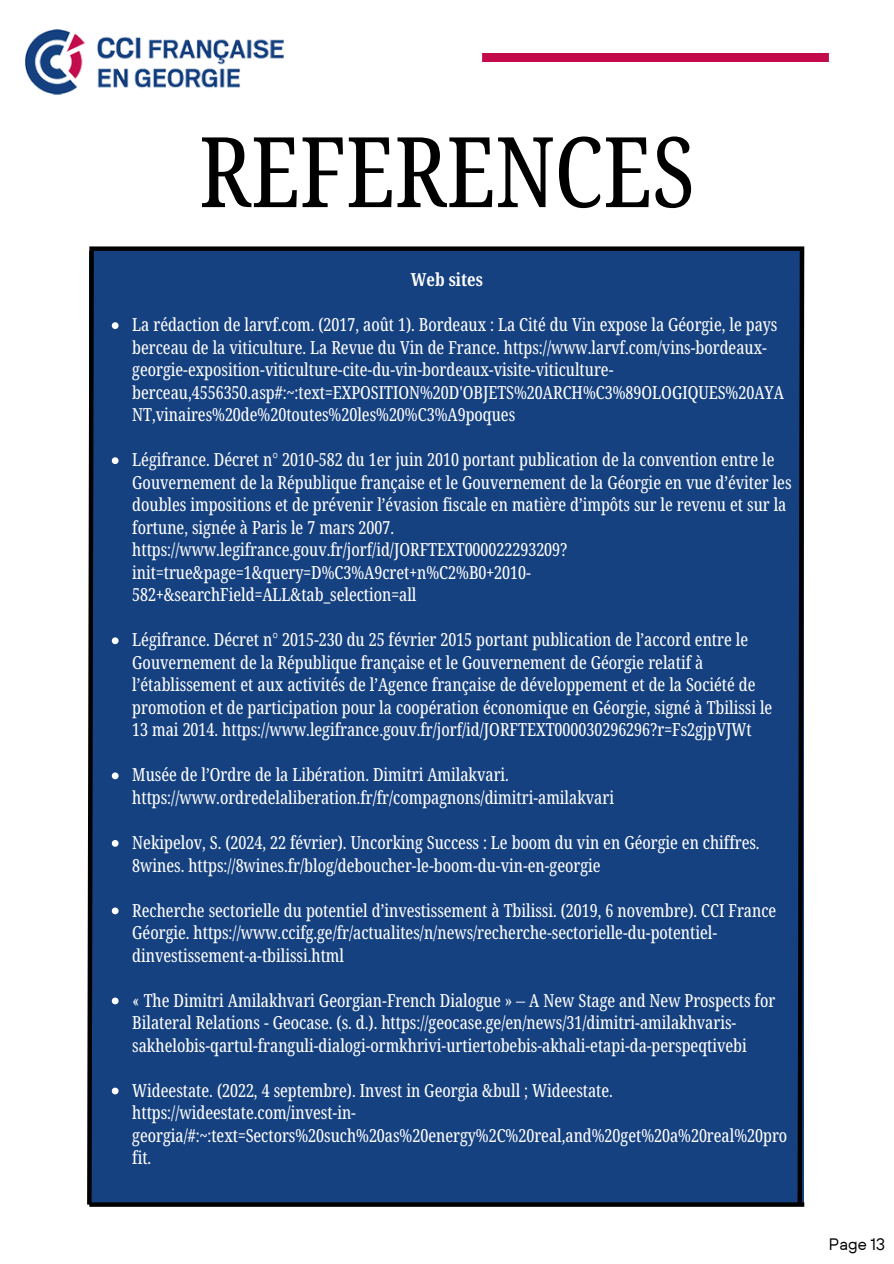
<style>
.page{position:relative;width:894px;height:1264px;background:#fff}
.page>*{position:absolute;margin:0;border:0;box-sizing:border-box;transform-origin:0 0}
.t1{font:extra-condensed 97.5px "Noto Serif Ethiopic";color:#000001}
.t2{font:extra-condensed 18px/22.5px "Noto Serif Ethiopic";color:#fff}
.t3{font:700 extra-condensed 18px "Noto Serif Ethiopic";color:#fff}
.t4{font:16.5px "TT Hoves";color:#000001}
</style>
<div class="page">
<img style="left:26px;top:29px;width:257px;height:66px">
<div style="left:89px;top:251px;width:715px;height:953px;background:#164180"></div>
<svg style="left:112px;top:322px;width:6px;height:7px"></svg>
<svg style="left:112px;top:457px;width:6px;height:7px"></svg>
<svg style="left:112px;top:637px;width:6px;height:7px"></svg>
<svg style="left:112px;top:772px;width:6px;height:7px"></svg>
<svg style="left:112px;top:840px;width:6px;height:6px"></svg>
<svg style="left:112px;top:907px;width:6px;height:7px"></svg>
<svg style="left:112px;top:997px;width:6px;height:7px"></svg>
<svg style="left:112px;top:1087px;width:6px;height:7px"></svg>
<div style="left:89px;top:246px;width:715px;height:5px;background:#000001"></div>
<svg style="left:96px;top:1202px;width:699px;height:4px;background:#01050b"></svg>
<svg style="left:87px;top:246px;width:9px;height:961px"></svg>
<svg style="left:795px;top:246px;width:10px;height:961px"></svg>
<div style="left:482px;top:53px;width:346px;height:9px;background:#c30a4a"></div>
<h1 class="t1" style="left:199px;top:103px;width:496px">REFERENCES</h1>
<h2 class="t3" style="left:411px;top:267px;width:73px">Web sites</h2>
<p class="t2" style="left:132px;top:313px;width:653px">La rédaction de larvf.com. (2017, août 1). Bordeaux : La Cité du Vin expose la Géorgie, le pays berceau de la viticulture. La Revue du Vin de France. https://www.larvf.com/vins-bordeaux&shy;georgie-exposition-viticulture-cite-du-vin-bordeaux-visite-viticulture&shy;berceau,4556350.asp#:~:text=EXPOSITION%20D'OBJETS%20ARCH%C3%89OLOGIQUES%20AYA NT,vinaires%20de%20toutes%20les%20%C3%A9poques</p>
<p class="t2" style="left:132px;top:448px;width:660px">Légifrance. Décret n° 2010-582 du 1er juin 2010 portant publication de la convention entre le Gouvernement de la République française et le Gouvernement de la Géorgie en vue d’éviter les doubles impositions et de prévenir l’évasion fiscale en matière d’impôts sur le revenu et sur la fortune, signée à Paris le 7 mars 2007. https://www.legifrance.gouv.fr/jorf/id/JORFTEXT000022293209? init=true&amp;page=1&amp;query=D%C3%A9cret+n%C2%B0+2010- 582+&amp;searchField=ALL&amp;tab_selection=all</p>
<p class="t2" style="left:132px;top:628px;width:641px">Légifrance. Décret n° 2015-230 du 25 février 2015 portant publication de l’accord entre le Gouvernement de la République française et le Gouvernement de Géorgie relatif à l’établissement et aux activités de l’Agence française de développement et de la Société de promotion et de participation pour la coopération économique en Géorgie, signé à Tbilissi le 13 mai 2014. https://www.legifrance.gouv.fr/jorf/id/JORFTEXT000030296296?r=Fs2gjpVJWt</p>
<p class="t2" style="left:132px;top:763px;width:483px">Musée de l’Ordre de la Libération. Dimitri Amilakvari. https://www.ordredelaliberation.fr/fr/compagnons/dimitri-amilakvari</p>
<p class="t2" style="left:132px;top:830px;width:628px">Nekipelov, S. (2024, 22 février). Uncorking Success : Le boom du vin en Géorgie en chiffres.<br>8wines. https://8wines.fr/blog/deboucher-le-boom-du-vin-en-georgie</p>
<p class="t2" style="left:132px;top:898px;width:645px">Recherche sectorielle du potentiel d’investissement à Tbilissi. (2019, 6 novembre). CCI France<br>Géorgie. https://www.ccifg.ge/fr/actualites/n/news/recherche-sectorielle-du-potentiel&shy;dinvestissement-a-tbilissi.html</p>
<p class="t2" style="left:132px;top:988px;width:644px">« The Dimitri Amilakhvari Georgian-French Dialogue » – A New Stage and New Prospects for<br>Bilateral Relations - Geocase. (s. d.). https://geocase.ge/en/news/31/dimitri-amilakhvaris&shy;sakhelobis-qartul-franguli-dialogi-ormkhrivi-urtiertobebis-akhali-etapi-da-perspeqtivebi</p>
<p class="t2" style="left:132px;top:1078px;width:656px">Wideestate. (2022, 4 septembre). Invest in Georgia &amp;bull ; Wideestate. https://wideestate.com/invest-in&shy;georgia/#:~:text=Sectors%20such%20as%20energy%2C%20real,and%20get%20a%20real%20pro fit.</p>
<p class="t4" style="left:828px;top:1233px;width:58px">Page 13</p>
</div>
